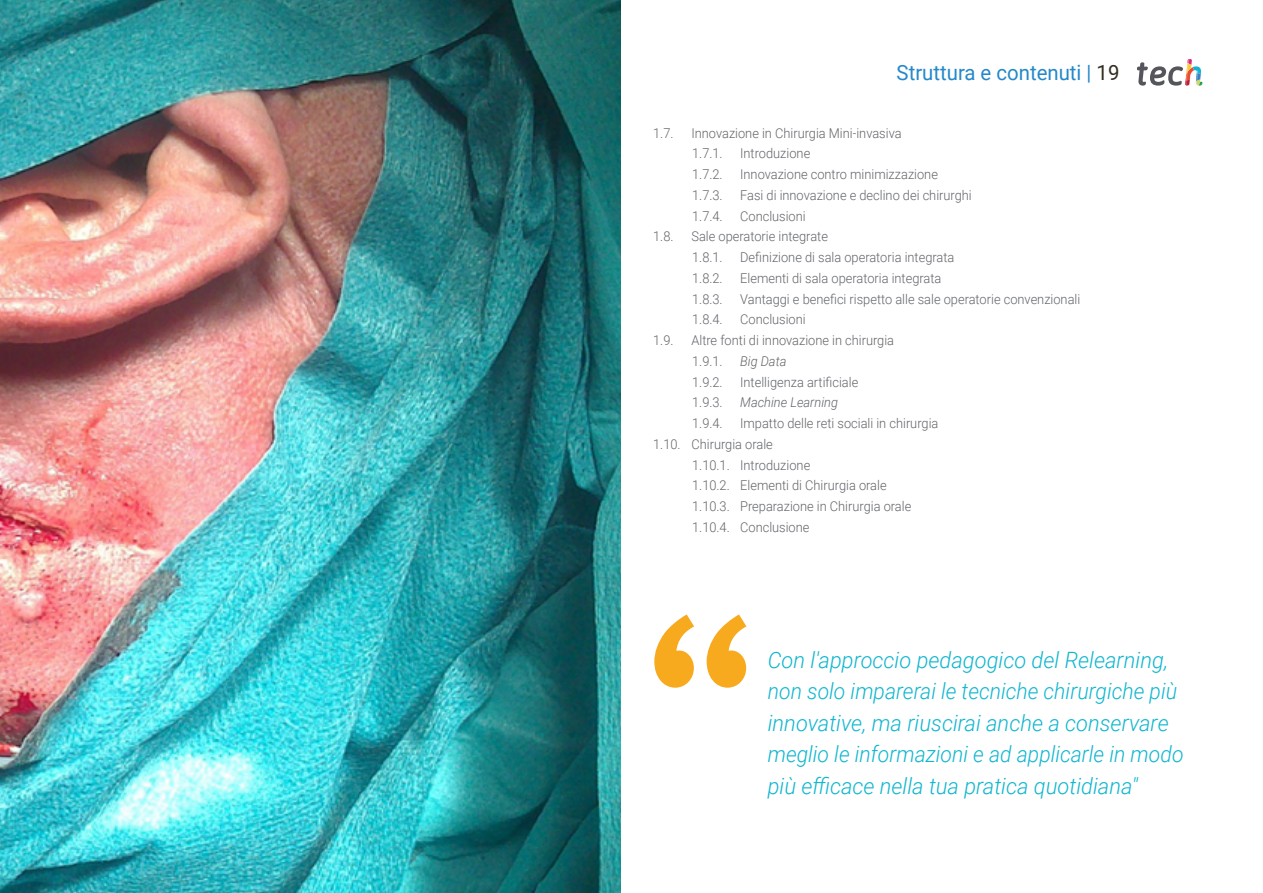
<style>
.page{position:relative;width:1263px;height:893px;background:#fff}
.page>*{position:absolute;margin:0;border:0;box-sizing:border-box;transform-origin:0 0}
.t1{font:italic 300 22.5px/31.5px "Roboto";color:#0fb6cf}
.t2{font:21px "Roboto";color:#2488c9}
.t3{font:300 13.5px/20.7px "Roboto";color:#61646a;scale:.95 1}
.t4{font:italic 300 13.5px "Roboto";color:#61646a;scale:.95 1}
.s1{color:#312e20}
</style>
<div class="page">
<img style="left:0;top:0;width:621px;height:893px">
<svg style="left:1137px;top:59px;width:65px;height:27px"></svg>
<svg style="left:654px;top:614px;width:92px;height:74px"></svg>
<h2 class="t2" style="left:897px;top:57px;width:224px">Struttura e contenuti | <span class="s1">19</span></h2>
<p class="t3" style="left:653px;top:122px;width:23px">1.7.</p>
<p class="t3" style="left:691px;top:122px;width:223px">Innovazione in Chirurgia Mini-invasiva<br>1.7.1.</p>
<p class="t3" style="left:740px;top:143px;width:75px">Introduzione</p>
<p class="t3" style="left:692px;top:164px;width:34px">1.7.2.</p>
<p class="t3" style="left:740px;top:164px;width:210px">Innovazione contro minimizzazione</p>
<p class="t3" style="left:692px;top:184px;width:34px">1.7.3.</p>
<p class="t3" style="left:740px;top:184px;width:245px">Fasi di innovazione e declino dei chirurghi</p>
<p class="t3" style="left:692px;top:205px;width:34px">1.7.4.</p>
<p class="t3" style="left:740px;top:205px;width:70px">Conclusioni</p>
<p class="t3" style="left:653px;top:226px;width:23px">1.8.</p>
<p class="t3" style="left:691px;top:226px;width:145px">Sale operatorie integrate<br>1.8.1.</p>
<p class="t3" style="left:740px;top:247px;width:227px">Definizione di sala operatoria integrata</p>
<p class="t3" style="left:692px;top:267px;width:34px">1.8.2.</p>
<p class="t3" style="left:740px;top:267px;width:213px">Elementi di sala operatoria integrata</p>
<p class="t3" style="left:692px;top:288px;width:34px">1.8.3.</p>
<p class="t3" style="left:740px;top:288px;width:359px">Vantaggi e benefici rispetto alle sale operatorie convenzionali</p>
<p class="t3" style="left:692px;top:309px;width:34px">1.8.4.</p>
<p class="t3" style="left:740px;top:309px;width:70px">Conclusioni</p>
<p class="t3" style="left:653px;top:330px;width:23px">1.9.</p>
<p class="t3" style="left:691px;top:330px;width:215px">Altre fonti di innovazione in chirurgia<br>1.9.1.</p>
<p class="t4" style="left:740px;top:352px;width:50px">Big Data</p>
<p class="t3" style="left:692px;top:371px;width:34px">1.9.2.</p>
<p class="t3" style="left:740px;top:371px;width:126px">Intelligenza artificiale</p>
<p class="t3" style="left:692px;top:392px;width:34px">1.9.3.</p>
<p class="t4" style="left:740px;top:393px;width:105px">Machine Learning</p>
<p class="t3" style="left:692px;top:413px;width:34px">1.9.4.</p>
<p class="t3" style="left:740px;top:413px;width:210px">Impatto delle reti sociali in chirurgia</p>
<p class="t3" style="left:653px;top:433px;width:127px">1.10. Chirurgia orale</p>
<p class="t3" style="left:692px;top:454px;width:126px">1.10.1. Introduzione</p>
<p class="t3" style="left:692px;top:475px;width:206px">1.10.2. Elementi di Chirurgia orale</p>
<p class="t3" style="left:692px;top:496px;width:232px">1.10.3. Preparazione in Chirurgia orale</p>
<p class="t3" style="left:692px;top:516px;width:125px">1.10.4. Conclusione</p>
<h1 class="t1" style="left:768px;top:643px;width:417px">Con l'approccio pedagogico del Relearning, non solo imparerai le tecniche chirurgiche più innovative, ma riuscirai anche a conservare meglio le informazioni e ad applicarle in modo più efficace nella tua pratica quotidiana"</h1>
</div>
